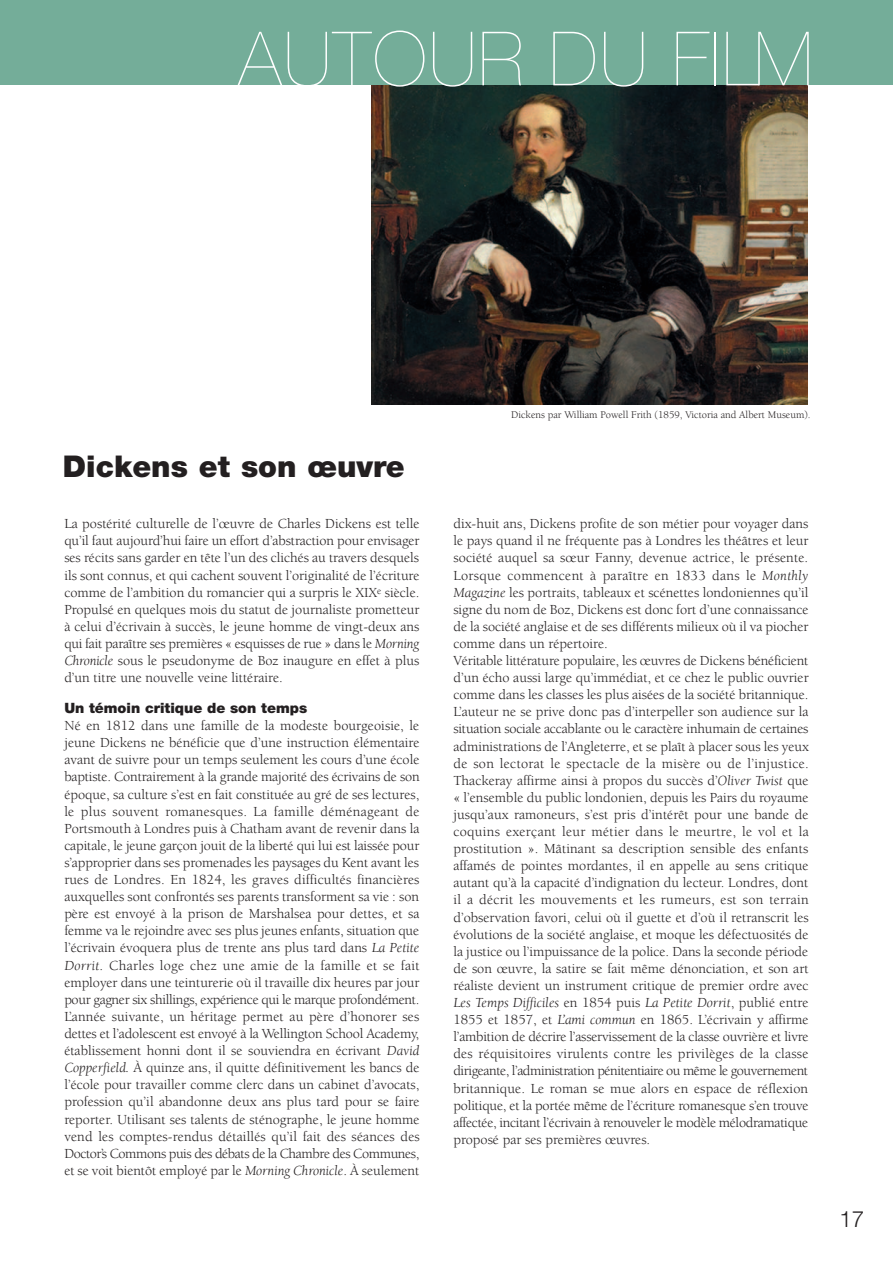
<style>
.page{position:relative;width:893px;height:1263px;background:#fff}
.page>*{position:absolute;margin:0;border:0;box-sizing:border-box;transform-origin:0 0}
.t1{font:200 75px "Helvetica Neue";letter-spacing:.03em;color:#fff}
.t2{font:900 30px "Helvetica Neue";color:#231f20}
.t3{font:300 22.5px "Helvetica Neue";color:#231f20}
.t4{font:14.25px/17.1px "Berkeley";color:#231f20;text-align:justify}
.t5{font:900 14.25px "Helvetica Neue";color:#231f20}
.t6{font:10.5px "Berkeley";color:#231f20}
.s1{font-style:italic}
</style>
<div class="page">
<img style="left:371px;top:85px;width:437px;height:319px">
<div style="left:1px;top:0;width:892px;height:85px;background:#74ad99"></div>
<h1 class="t1" style="left:238px;top:32px;width:576px">AUTOUR DU FILM</h1>
<h2 class="t2" style="left:63px;top:456px;width:343px">Dickens et son œuvre</h2>
<p class="t4" style="left:64px;top:516px;width:357px">La postérité culturelle de l’œuvre de Charles Dickens est telle qu’il faut aujourd’hui faire un effort d’abstraction pour envisager ses récits sans garder en tête l’un des clichés au travers desquels ils sont connus, et qui cachent souvent l’originalité de l’écriture comme de l’ambition du romancier qui a surpris le XIX<sup>e</sup> siècle.<br>Propulsé en quelques mois du statut de journaliste prometteur à celui d’écrivain à succès, le jeune homme de vingt-deux ans qui fait paraître ses premières « esquisses de rue » dans le <span class="s1">Morning Chronicle</span> sous le pseudonyme de Boz inaugure en effet à plus d’un titre une nouvelle veine littéraire.</p>
<p class="t5" style="left:64px;top:703px;width:244px">Un témoin critique de son temps</p>
<p class="t4" style="left:64px;top:718px;width:357px">Né en 1812 dans une famille de la modeste bourgeoisie, le jeune Dickens ne bénéficie que d’une instruction élémentaire avant de suivre pour un temps seulement les cours d’une école baptiste. Contrairement à la grande majorité des écrivains de son époque, sa culture s’est en fait constituée au gré de ses lectures, le plus souvent romanesques. La famille déménageant de Portsmouth à Londres puis à Chatham avant de revenir dans la capitale, le jeune garçon jouit de la liberté qui lui est laissée pour s’approprier dans ses promenades les paysages du Kent avant les rues de Londres. En 1824, les graves difficultés financières auxquelles sont confrontés ses parents transforment sa vie : son père est envoyé à la prison de Marshalsea pour dettes, et sa femme va le rejoindre avec ses plus jeunes enfants, situation que l’écrivain évoquera plus de trente ans plus tard dans <span class="s1">La Petite Dorrit</span>. Charles loge chez une amie de la famille et se fait employer dans une teinturerie où il travaille dix heures par jour pour gagner six shillings, expérience qui le marque profondément.<br>L’année suivante, un héritage permet au père d’honorer ses dettes et l’adolescent est envoyé à la Wellington School Academy, établissement honni dont il se souviendra en écrivant <span class="s1">David Copperfield.</span> À quinze ans, il quitte définitivement les bancs de l’école pour travailler comme clerc dans un cabinet d’avocats, profession qu’il abandonne deux ans plus tard pour se faire reporter. Utilisant ses talents de sténographe, le jeune homme vend les comptes-rendus détaillés qu’il fait des séances des Doctor’s Commons puis des débats de la Chambre des Communes, et se voit bientôt employé par le <span class="s1">Morning Chronicle</span>. À seulement</p>
<p class="t6" style="left:511px;top:411px;width:301px">Dickens par William Powell Frith (1859, Victoria and Albert Museum).</p>
<p class="t4" style="left:453px;top:516px;width:357px;text-align:left">dix-huit ans, Dickens profite de son métier pour voyager dans le pays quand il ne fréquente pas à Londres les théâtres et leur société auquel sa sœur Fanny, devenue actrice, le présente.<br>Lorsque commencent à paraître en 1833 dans le <span class="s1">Monthly Magazine</span> les portraits, tableaux et scénettes londoniennes qu’il signe du nom de Boz, Dickens est donc fort d’une connaissance de la société anglaise et de ses différents milieux où il va piocher comme dans un répertoire.<br>Véritable littérature populaire, les œuvres de Dickens bénéficient d’un écho aussi large qu’immédiat, et ce chez le public ouvrier comme dans les classes les plus aisées de la société britannique.<br>L’auteur ne se prive donc pas d’interpeller son audience sur la situation sociale accablante ou le caractère inhumain de certaines administrations de l’Angleterre, et se plaît à placer sous les yeux de son lectorat le spectacle de la misère ou de l’injustice.<br>Thackeray affirme ainsi à propos du succès d’<span class="s1">Oliver Twist</span> que « l’ensemble du public londonien, depuis les Pairs du royaume jusqu’aux ramoneurs, s’est pris d’intérêt pour une bande de coquins exerçant leur métier dans le meurtre, le vol et la prostitution ». Mâtinant sa description sensible des enfants affamés de pointes mordantes, il en appelle au sens critique autant qu’à la capacité d’indignation du lecteur. Londres, dont il a décrit les mouvements et les rumeurs, est son terrain d’observation favori, celui où il guette et d’où il retranscrit les évolutions de la société anglaise, et moque les défectuosités de la justice ou l’impuissance de la police. Dans la seconde période de son œuvre, la satire se fait même dénonciation, et son art réaliste devient un instrument critique de premier ordre avec <span class="s1">Les Temps Difficiles</span> en 1854 puis <span class="s1">La Petite Dorrit</span>, publié entre 1855 et 1857, et <span class="s1">L’ami commun</span> en 1865. L’écrivain y affirme l’ambition de décrire l’asservissement de la classe ouvrière et livre des réquisitoires virulents contre les privilèges de la classe dirigeante, l’administration pénitentiaire ou même le gouvernement britannique. Le roman se mue alors en espace de réflexion politique, et la portée même de l’écriture romanesque s’en trouve affectée, incitant l’écrivain à renouveler le modèle mélodramatique proposé par ses premières œuvres.</p>
<h3 class="t3" style="left:839px;top:1211px;width:27px">17</h3>
</div>
